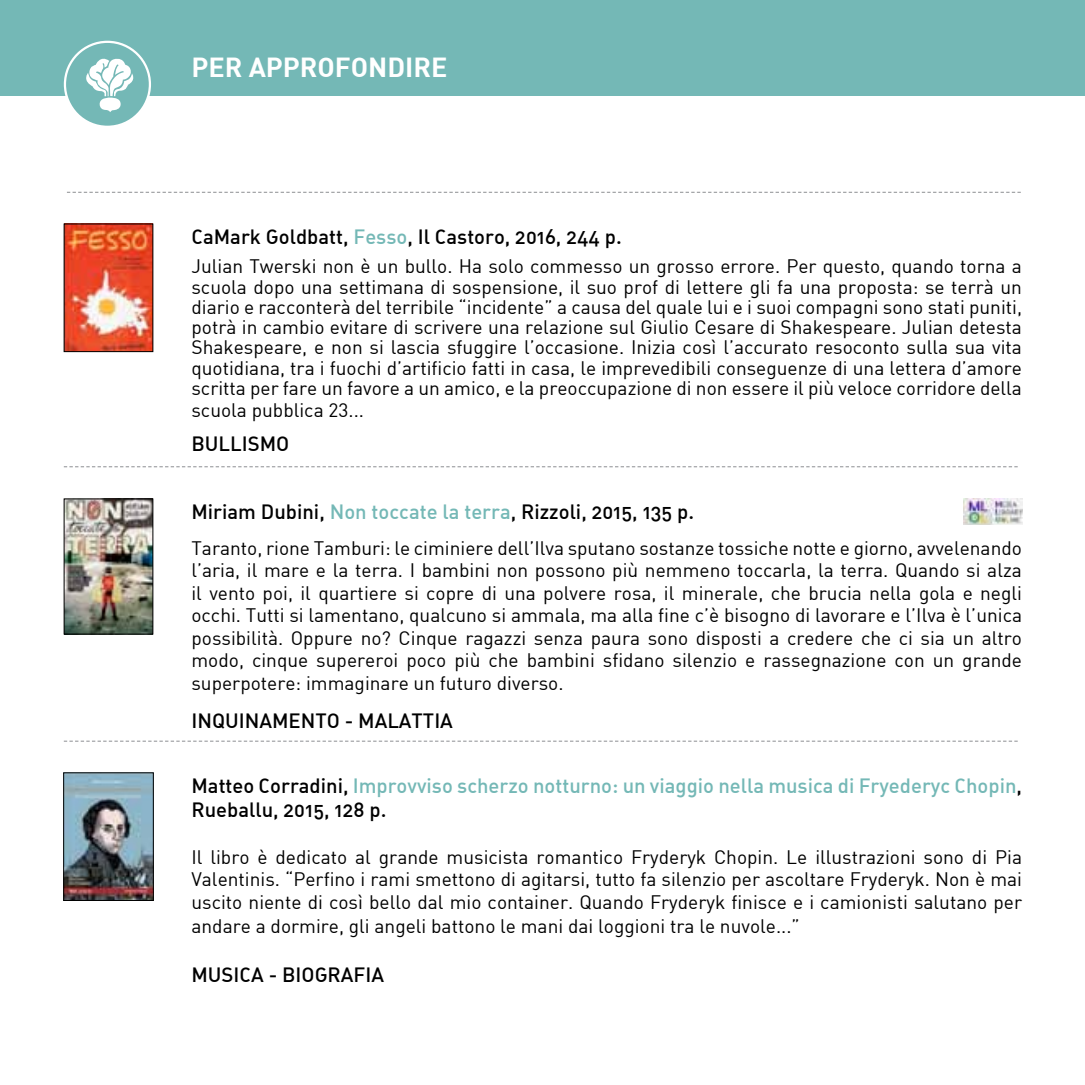
<style>
.page{position:relative;width:1085px;height:1085px;background:#fff}
.page>*{position:absolute;margin:0;border:0;box-sizing:border-box;transform-origin:0 0}
.t1{font:27px "DIN Bold";color:#fff}
.t2{font:20.25px "DIN Medium Alternate";color:#000}
.t3{font:20.25px/24.3px "DIN Medium Alternate";color:#74b8b6}
.t4{font:19.12px/22.5px "DIN";color:#000;text-align:justify}
.s1{color:#74b8b6}
.s2{color:#000}
</style>
<div class="page">
<svg style="left:67px;top:192px;width:953px;height:1px"></svg>
<svg style="left:64px;top:466px;width:953px;height:1px"></svg>
<svg style="left:64px;top:740px;width:953px;height:1px"></svg>
<div style="left:0;top:0;width:1084px;height:96px;background:#74b8b6"></div>
<img style="left:66px;top:226px;width:85px;height:124px">
<img style="left:65px;top:774px;width:87px;height:124px">
<div style="left:63px;top:772px;width:91px;height:128px;border:1px solid #000"></div>
<svg style="left:64px;top:41px;width:87px;height:87px"></svg>
<svg style="left:85px;top:54px;width:52px;height:58px"></svg>
<img style="left:66px;top:500px;width:85px;height:132px">
<div style="left:64px;top:498px;width:89px;height:136px;border:1px solid #000"></div>
<img style="left:963px;top:498px;width:58px;height:26px">
<h1 class="t1" style="left:191px;top:50px;width:126px">PER APPROFON</h1>
<h1 class="t1" style="left:387px;top:50px;width:32px">DIRE</h1>
<p class="t2" style="left:191px;top:224px;width:432px">CaMark Goldbatt, <span class="s1">Fesso</span>, I l Castoro, 2016, 244 p.</p>
<p class="t4" style="left:191px;top:256px;width:832px;line-height:20.2px">Julian Twerski non è un bullo. Ha solo commesso un grosso errore. Per questo, quando torna a scuola dopo una settimana di sospensione, il suo prof di lettere gli fa una proposta: se terrà un diario e racconterà del terribile “incidente” a causa del quale lui e i suoi compagni sono stati puniti, potrà in cambio evitare di scrivere una relazione sul Giulio Cesare di Shakespeare. Julian detesta Shakespeare, e non si lascia sfuggire l’occasione. Inizia così l’accurato resoconto sulla sua vita quotidiana, tra i fuochi d’artificio fatti in casa, le imprevedibili conseguenze di una lettera d’amore scritta per fare un favore a un amico, e la preoccupazione di non essere il più veloce corridore della</p>
<p class="t4" style="left:191px;top:399px;width:174px">scuola pubblica 23...</p>
<p class="t2" style="left:191px;top:430px;width:83px">BULLISMO</p>
<p class="t2" style="left:191px;top:498px;width:504px">M iriam Dubini, <span class="s1">Non toccate la terra</span>, Rizzoli, 2015, 135 p.</p>
<p class="t4" style="left:191px;top:536px;width:832px">Taranto, rione Tamburi: le ciminiere dell’Ilva sputano sostanze tossiche notte e giorno, avvelenando l’aria, il mare e la terra. I bambini non possono più nemmeno toccarla, la terra. Quando si alza il vento poi, il quartiere si copre di una polvere rosa, il minerale, che brucia nella gola e negli occhi. Tutti si lamentano, qualcuno si ammala, ma alla fine c’è bisogno di lavorare e l’Ilva è l’unica possibilità. Oppure no? Cinque ragazzi senza paura sono disposti a credere che ci sia un altro modo, cinque supereroi poco più che bambini sfidano silenzio e rassegnazione con un grande superpotere: immaginare un futuro diverso.</p>
<p class="t2" style="left:191px;top:707px;width:263px">I NQUI NAM ENTO - MALATTIA</p>
<p class="t3" style="left:191px;top:772px;width:832px"><span class="s2">Matteo Corradini,</span> I mprovviso scherzo notturno: un viaggio nella musica di Fryederyc Chopin<span class="s2">,<br>Rueballu, 2015, 128 p.</span></p>
<p class="t4" style="left:191px;top:845px;width:832px">Il libro è dedicato al grande musicista romantico Fryderyk Chopin. Le illustrazioni sono di Pia Valentinis. “Perfino i rami smettono di agitarsi, tutto fa silenzio per ascoltare Fryderyk. Non è mai uscito niente di così bello dal mio container. Quando Fryderyk finisce e i camionisti salutano per</p>
<p class="t4" style="left:191px;top:914px;width:609px">andare a dormire, gli angeli battono le mani dai loggioni tra le nuvole...”</p>
<p class="t2" style="left:191px;top:961px;width:194px">M USICA - BIOGRAFIA</p>
</div>
